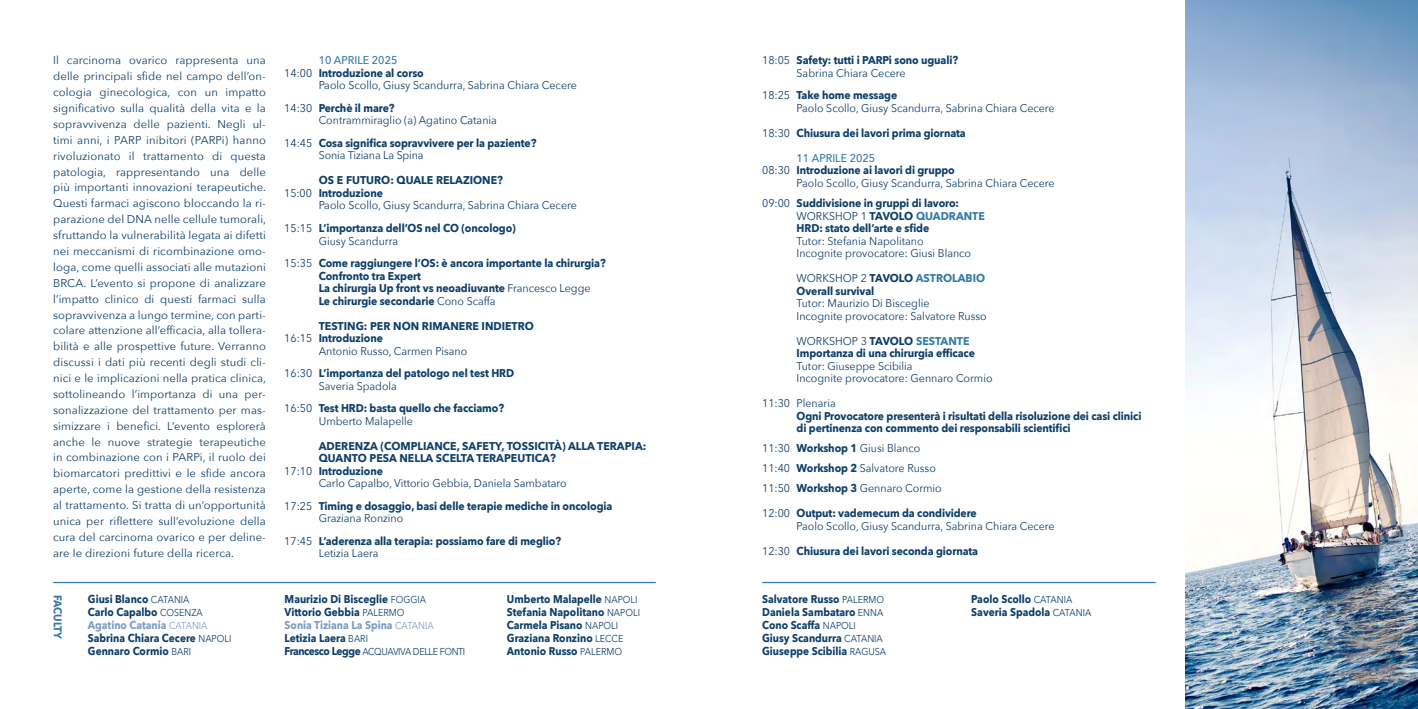
<style>
.page{position:relative;width:1418px;height:709px;background:#fff}
.page>*{position:absolute;margin:0;border:0;box-sizing:border-box;transform-origin:0 0}
.t1{font:11.25px/15.9px "Avenir Next";color:#0e3f69;text-align:justify}
.t2{font:700 11.25px/12.5px "Avenir Next";letter-spacing:-.01em;color:#0e3f69;scale:.93 1}
.t3{font:11.25px/12.5px "Avenir Next";color:#0e3f69;scale:.95 1}
.t4{font:700 11.25px/13px "Avenir Next";letter-spacing:-.01em;color:#0e3f69;scale:.9 1}
.t5{font:700 11.25px/12.5px "Avenir Next";letter-spacing:-.01em;color:#0e3f69;scale:.95 1}
.t6{font:500 11.25px "Avenir Next";color:#3479a6;scale:.95 1}
.t7{font:700 11.25px "Avenir Next";letter-spacing:-.01em;color:#3479a6;scale:.9 1}
.t8{font:10px "Avenir Next";letter-spacing:-.04em;color:#0e3f69;scale:.9 1}
.s1{font-weight:400}
.s2{font-weight:700}
.s3{color:#3479a6}
.s4{font-weight:400;font-size:10px}
.s5{color:#7c9dc0}
.s6{font-weight:400;font-size:10px;color:#7c9dc0}
.s7{font-weight:700;font-size:11.25px}
</style>
<div class="page">
<img style="left:1185px;top:0;width:232px;height:709px">
<hr style="left:53px;top:582px;width:603px;height:1px;background:#3479a6">
<hr style="left:762px;top:582px;width:393px;height:1px;background:#3479a6">
<p class="t1" style="left:53px;top:53px;width:214px">Il carcinoma ovarico rappresenta una delle principali sfide nel campo dell’on&shy;cologia ginecologica, con un impatto significativo sulla qualità della vita e la sopravvivenza delle pazienti. Negli ul&shy;timi anni, i PARP inibitori (PARPi) hanno rivoluzionato il trattamento di questa patologia, rappresentando una delle più importanti innovazioni terapeutiche.<br>Questi farmaci agiscono bloccando la ri&shy;parazione del DNA nelle cellule tumorali, sfruttando la vulnerabilità legata ai difetti nei meccanismi di ricombinazione omo&shy;loga, come quelli associati alle mutazioni BRCA. L’evento si propone di analizzare l’impatto clinico di questi farmaci sulla sopravvivenza a lungo termine, con parti&shy;colare attenzione all’efficacia, alla tollera&shy;bilità e alle prospettive future. Verranno discussi i dati più recenti degli studi cli&shy;nici e le implicazioni nella pratica clinica, sottolineando l’importanza di una per&shy;sonalizzazione del trattamento per mas&shy;simizzare i benefici. L’evento esplorerà anche le nuove strategie terapeutiche in combinazione con i PARPi, il ruolo dei biomarcatori predittivi e le sfide ancora aperte, come la gestione della resistenza al trattamento. Si tratta di un’opportunità unica per riflettere sull’evoluzione della cura del carcinoma ovarico e per deline&shy;are le direzioni future della ricerca.</p>
<p class="t6" style="left:319px;top:54px;width:84px">10 APRILE 2025</p>
<p class="t2" style="left:284px;top:67px;width:151px"><span class="s1">14:00</span> Introduzione al corso</p>
<p class="t3" style="left:319px;top:79px;width:273px">Paolo Scollo, Giusy Scandurra, Sabrina Chiara Cecere</p>
<p class="t3" style="left:319px;top:102px;width:189px;text-indent:-34px">14:30 <span class="s2">Perchè il mare?<br></span>Contrammiraglio (a) Agatino Catania</p>
<p class="t2" style="left:319px;top:137px;width:236px;text-indent:-34px"><span class="s1">14:45</span> Cosa significa sopravvivere per la paziente?<br><span class="s1">Sonia Tiziana La Spina</span></p>
<p class="t5" style="left:284px;top:174px;width:232px;text-indent:34px">OS E FUTURO: QUALE RELAZIONE?<br><span class="s1">15:00</span> Introduzione</p>
<p class="t3" style="left:284px;top:194px;width:309px;line-height:22.5px;text-indent:34px">Paolo Scollo, Giusy Scandurra, Sabrina Chiara Cecere<br>15:15 <span class="s2">L’importanza dell’OS nel CO (oncologo)</span></p>
<p class="t2" style="left:284px;top:229px;width:347px;line-height:22.5px;text-indent:34px"><span class="s1">Giusy Scandurra<br>15:35</span> Come raggiungere l’OS: è ancora importante la chirurgia?</p>
<p class="t2" style="left:319px;top:269px;width:294px">Confronto tra Expert<br>La chirurgia Up front vs neoadiuvante <span class="s1">Francesco Legge<br></span>Le chirurgie secondarie <span class="s1">Cono Scaffa</span></p>
<p class="t5" style="left:319px;top:319px;width:228px">TESTING: PER NON RIMANERE INDIETRO</p>
<p class="t2" style="left:284px;top:332px;width:107px"><span class="s1">16:15</span> Introduzione</p>
<p class="t3" style="left:319px;top:344px;width:158px">Antonio Russo, Carmen Pisano</p>
<p class="t2" style="left:319px;top:367px;width:212px;text-indent:-34px"><span class="s1">16:30</span> L’importanza del patologo nel test HRD<br><span class="s1">Saveria Spadola</span></p>
<p class="t2" style="left:319px;top:402px;width:201px;text-indent:-34px"><span class="s1">16:50</span> Test HRD: basta quello che facciamo?<br><span class="s1">Umberto Malapelle</span></p>
<p class="t5" style="left:319px;top:439px;width:346px">ADERENZA (COMPLIANCE, SAFETY, TOSSICITÀ) ALLA TERAPIA:</p>
<p class="t5" style="left:319px;top:452px;width:251px">QUANTO PESA NELLA SCELTA TERAPEUTICA?</p>
<p class="t2" style="left:284px;top:464px;width:107px"><span class="s1">17:10</span> Introduzione</p>
<p class="t3" style="left:319px;top:477px;width:262px">Carlo Capalbo, Vittorio Gebbia, Daniela Sambataro</p>
<p class="t2" style="left:319px;top:499px;width:317px;text-indent:-34px"><span class="s1">17:25</span> Timing e dosaggio, basi delle terapie mediche in oncologia<br><span class="s1">Graziana Ronzino</span></p>
<p class="t2" style="left:319px;top:534px;width:262px;text-indent:-34px"><span class="s1">17:45</span> L’aderenza alla terapia: possiamo fare di meglio?<br><span class="s1">Letizia Laera</span></p>
<p class="t2" style="left:796px;top:54px;width:175px;text-indent:-34px"><span class="s1">18:05</span> Safety: tutti i PARPi sono uguali?<br><span class="s1">Sabrina Chiara Cecere</span></p>
<p class="t3" style="left:796px;top:89px;width:273px;text-indent:-34px">18:25 <span class="s2">Take home message<br></span>Paolo Scollo, Giusy Scandurra, Sabrina Chiara Cecere</p>
<p class="t2" style="left:762px;top:127px;width:220px"><span class="s1">18:30</span> Chiusura dei lavori prima giornata</p>
<p class="t6" style="left:796px;top:151px;width:84px">11 APRILE 2025</p>
<p class="t2" style="left:762px;top:164px;width:209px"><span class="s1">08:30</span> Introduzione ai lavori di gruppo</p>
<p class="t3" style="left:796px;top:177px;width:273px">Paolo Scollo, Giusy Scandurra, Sabrina Chiara Cecere</p>
<p class="t2" style="left:796px;top:197px;width:204px;text-indent:-34px"><span class="s1">09:00</span> Suddivisione in gruppi di lavoro:<br><span class="s1">WORKSHOP 1</span> TAVOLO <span class="s3">QUADRANTE<br></span>HRD: stato dell’arte e sfide</p>
<p class="t3" style="left:796px;top:234px;width:185px">Tutor: Stefania Napolitano<br>Incognite provocatore: Giusi Blanco</p>
<p class="t5" style="left:796px;top:272px;width:200px"><span class="s1">WORKSHOP 2</span> TAVOLO <span class="s3">ASTROLABIO<br></span>Overall survival</p>
<p class="t3" style="left:796px;top:297px;width:202px">Tutor: Maurizio Di Bisceglie<br>Incognite provocatore: Salvatore Russo</p>
<p class="t5" style="left:796px;top:334px;width:189px"><span class="s1">WORKSHOP 3</span> TAVOLO <span class="s3">SESTANTE<br></span>Importanza di una chirurgia efficace</p>
<p class="t3" style="left:796px;top:359px;width:208px">Tutor: Giuseppe Scibilia<br>Incognite provocatore: Gennaro Cormio</p>
<p class="t3" style="left:762px;top:397px;width:79px">11:30 Plenaria</p>
<p class="t2" style="left:796px;top:409px;width:372px">Ogni Provocatore presenterà i risultati della risoluzione dei casi clinici di pertinenza con commento dei responsabili scientifici</p>
<p class="t3" style="left:762px;top:438px;width:191px;line-height:20px">11:30 <span class="s2">Workshop 1</span> Giusi Blanco<br>11:40 <span class="s2">Workshop 2</span> Salvatore Russo<br>11:50 <span class="s2">Workshop 3</span> Gennaro Cormio</p>
<p class="t3" style="left:796px;top:507px;width:273px;text-indent:-34px">12:00 <span class="s2">Output: vademecum da condividere<br></span>Paolo Scollo, Giusy Scandurra, Sabrina Chiara Cecere</p>
<p class="t2" style="left:762px;top:544px;width:234px"><span class="s1">12:30</span> Chiusura dei lavori seconda giornata</p>
<p class="t7" style="left:65px;top:594px;width:51px;rotate:90deg">FACULTY</p>
<p class="t4" style="left:762px;top:593px;width:139px">Salvatore Russo <span class="s4">PALERMO<br></span>Daniela Sambataro <span class="s4">ENNA<br></span>Cono Scaffa <span class="s4">NAPOLI<br></span>Giusy Scandurra <span class="s4">CATANIA<br></span>Giuseppe Scibilia <span class="s4">RAGUSA</span></p>
<p class="t4" style="left:971px;top:593px;width:135px">Paolo Scollo <span class="s4">CATANIA<br></span>Saveria Spadola <span class="s4">CATANIA</span></p>
<p class="t4" style="left:88px;top:593px;width:161px">Giusi Blanco <span class="s4">CATANIA<br></span>Carlo Capalbo <span class="s4">COSENZA<br></span><span class="s5">Agatino Catania</span> <span class="s6">CATANIA<br></span>Sabrina Chiara Cecere <span class="s4">NAPOLI<br></span>Gennaro Cormio <span class="s4">BARI</span></p>
<p class="t4" style="left:285px;top:593px;width:167px">Maurizio Di Bisceglie <span class="s4">FOGGIA<br></span>Vittorio Gebbia <span class="s4">PALERMO<br></span><span class="s5">Sonia Tiziana La Spina</span> <span class="s6">CATANIA<br></span>Letizia Laera <span class="s4">BARI</span></p>
<p class="t4" style="left:507px;top:593px;width:149px">Umberto Malapelle <span class="s4">NAPOLI<br></span>Stefania Napolitano <span class="s4">NAPOLI<br></span>Carmela Pisano <span class="s4">NAPOLI<br></span>Graziana Ronzino <span class="s4">LECCE<br></span>Antonio Russo <span class="s4">PALERMO</span></p>
<p class="t8" style="left:285px;top:645px;width:202px"><span class="s7">Francesco Legge</span> ACQUAVIVA DELLE FONTI</p>
</div>
